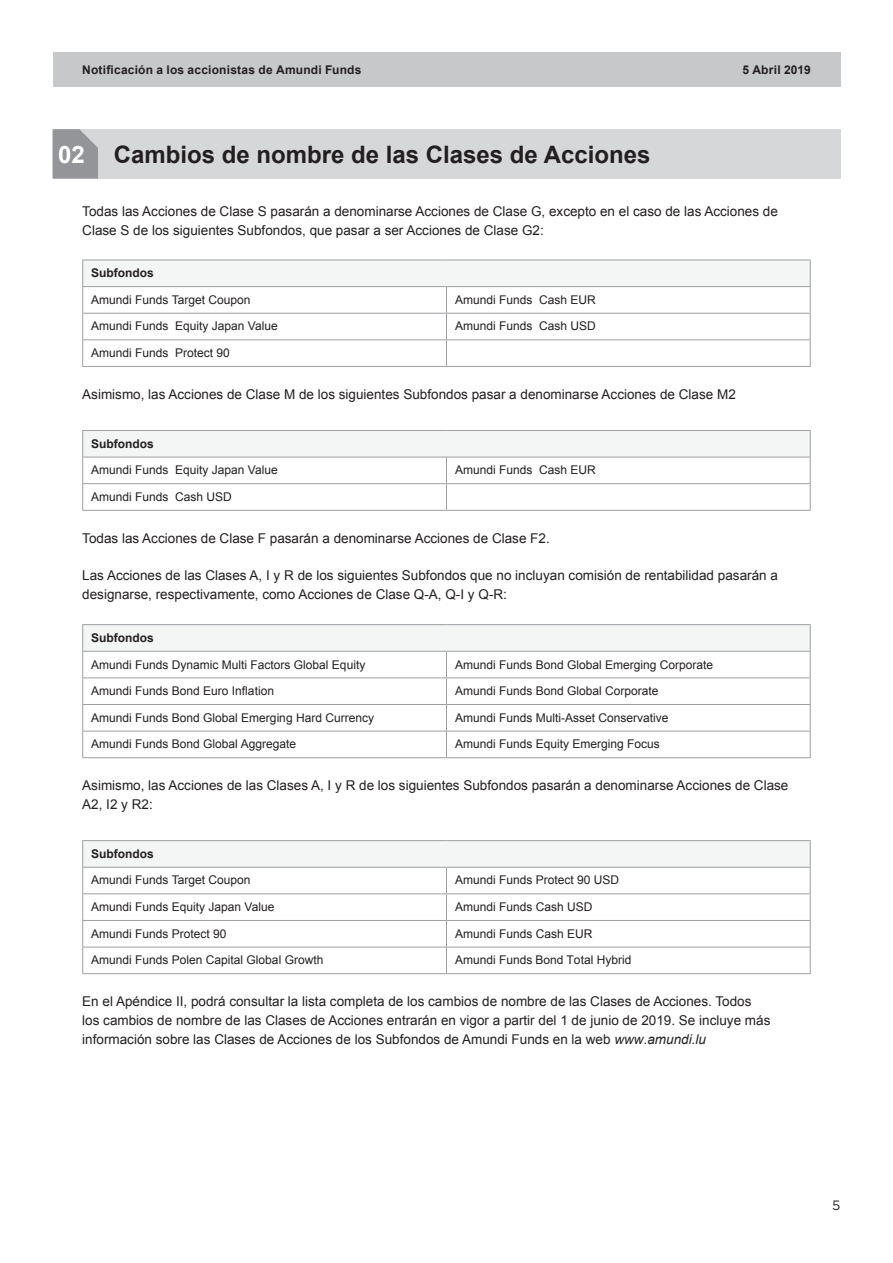
<style>
.page{position:relative;width:893px;height:1263px;background:#fff}
.page>*{position:absolute;margin:0;border:0;box-sizing:border-box;transform-origin:0 0}
.t1{font:700 24px "Arial";color:#231f20}
.t2{font:13.5px/18.9px "Arial";color:#231f20}
.t3{font:13.5px "Gotham";color:#231f20}
.t4{font:12px "Arial";color:#231f20}
.t5{font:700 12px "Arial";letter-spacing:.005em;color:#231f20}
.s1{color:#fff}
.s2{font-style:italic}
</style>
<div class="page">
<div style="left:53px;top:53px;width:787px;height:34px;background:#c7c8ca"></div>
<div style="left:53px;top:129px;width:787px;height:50px;background:#d6d7d9"></div>
<svg style="left:53px;top:129px;width:45px;height:50px;background:#999a9d"></svg>
<div style="left:83px;top:260px;width:727px;height:27px;background:#f4f5f5"></div>
<hr style="left:82px;top:260px;width:364px;height:1px;background:#9d9fa2">
<hr style="left:446px;top:260px;width:365px;height:1px;background:#9d9fa2">
<hr style="left:82px;top:286px;width:364px;height:1px;background:#9d9fa2">
<hr style="left:446px;top:286px;width:365px;height:1px;background:#9d9fa2">
<hr style="left:82px;top:313px;width:364px;height:1px;background:#9d9fa2">
<hr style="left:446px;top:313px;width:365px;height:1px;background:#9d9fa2">
<hr style="left:82px;top:339px;width:364px;height:1px;background:#9d9fa2">
<svg style="left:82px;top:260px;width:1px;height:106px"></svg>
<hr style="left:446px;top:339px;width:365px;height:1px;background:#9d9fa2">
<svg style="left:446px;top:287px;width:1px;height:79px"></svg>
<svg style="left:810px;top:260px;width:1px;height:106px"></svg>
<hr style="left:82px;top:366px;width:364px;height:1px;background:#9d9fa2">
<hr style="left:446px;top:366px;width:365px;height:1px;background:#9d9fa2">
<div style="left:83px;top:430px;width:727px;height:27px;background:#f4f5f5"></div>
<hr style="left:82px;top:430px;width:364px;height:1px;background:#9d9fa2">
<hr style="left:446px;top:430px;width:365px;height:1px;background:#9d9fa2">
<hr style="left:82px;top:457px;width:364px;height:1px;background:#9d9fa2">
<hr style="left:446px;top:457px;width:365px;height:1px;background:#9d9fa2">
<hr style="left:82px;top:483px;width:364px;height:1px;background:#9d9fa2">
<svg style="left:82px;top:431px;width:1px;height:79px"></svg>
<hr style="left:446px;top:483px;width:365px;height:1px;background:#9d9fa2">
<svg style="left:446px;top:457px;width:1px;height:53px"></svg>
<svg style="left:810px;top:431px;width:1px;height:79px"></svg>
<hr style="left:82px;top:510px;width:364px;height:1px;background:#9d9fa2">
<hr style="left:446px;top:510px;width:365px;height:1px;background:#9d9fa2">
<div style="left:83px;top:625px;width:727px;height:26px;background:#f4f5f5"></div>
<hr style="left:82px;top:624px;width:364px;height:1px;background:#9d9fa2">
<hr style="left:446px;top:624px;width:365px;height:1px;background:#9d9fa2">
<hr style="left:82px;top:651px;width:364px;height:1px;background:#9d9fa2">
<hr style="left:446px;top:651px;width:365px;height:1px;background:#9d9fa2">
<hr style="left:82px;top:677px;width:364px;height:1px;background:#9d9fa2">
<hr style="left:446px;top:677px;width:365px;height:1px;background:#9d9fa2">
<hr style="left:82px;top:704px;width:364px;height:1px;background:#9d9fa2">
<hr style="left:446px;top:704px;width:365px;height:1px;background:#9d9fa2">
<hr style="left:82px;top:731px;width:364px;height:1px;background:#9d9fa2">
<svg style="left:82px;top:625px;width:1px;height:132px"></svg>
<hr style="left:446px;top:731px;width:365px;height:1px;background:#9d9fa2">
<svg style="left:446px;top:652px;width:1px;height:105px"></svg>
<svg style="left:810px;top:625px;width:1px;height:132px"></svg>
<hr style="left:82px;top:757px;width:364px;height:1px;background:#9d9fa2">
<hr style="left:446px;top:757px;width:365px;height:1px;background:#9d9fa2">
<div style="left:83px;top:841px;width:727px;height:26px;background:#f4f5f5"></div>
<hr style="left:82px;top:840px;width:364px;height:1px;background:#9d9fa2">
<hr style="left:446px;top:840px;width:365px;height:1px;background:#9d9fa2">
<hr style="left:82px;top:867px;width:364px;height:1px;background:#9d9fa2">
<hr style="left:446px;top:867px;width:365px;height:1px;background:#9d9fa2">
<hr style="left:82px;top:893px;width:364px;height:1px;background:#9d9fa2">
<hr style="left:446px;top:893px;width:365px;height:1px;background:#9d9fa2">
<hr style="left:82px;top:920px;width:364px;height:1px;background:#9d9fa2">
<hr style="left:446px;top:920px;width:365px;height:1px;background:#9d9fa2">
<hr style="left:82px;top:947px;width:364px;height:1px;background:#9d9fa2">
<svg style="left:82px;top:841px;width:1px;height:132px"></svg>
<hr style="left:446px;top:947px;width:365px;height:1px;background:#9d9fa2">
<svg style="left:446px;top:868px;width:1px;height:105px"></svg>
<svg style="left:810px;top:841px;width:1px;height:132px"></svg>
<hr style="left:82px;top:973px;width:364px;height:1px;background:#9d9fa2">
<hr style="left:446px;top:973px;width:365px;height:1px;background:#9d9fa2">
<p class="t5" style="left:82px;top:62px;width:281px">Notificación a los accionistas de Amundi Funds</p>
<p class="t5" style="left:742px;top:62px;width:70px">5 Abril 2019</p>
<h1 class="t1" style="left:58px;top:138px;width:594px"><span class="s1">02</span> Cambios de nombre de las Clases de Acciones</h1>
<p class="t2" style="left:82px;top:202px;width:697px">Todas las Acciones de Clase S pasarán a denominarse Acciones de Clase G, excepto en el caso de las Acciones de<br>Clase S de los siguientes Subfondos, que pasar a ser Acciones de Clase G2:</p>
<p class="t5" style="left:91px;top:265px;width:64px">Subfondos</p>
<p class="t4" style="left:91px;top:292px;width:161px">Amundi Funds Target Coupon</p>
<p class="t4" style="left:455px;top:292px;width:142px">Amundi Funds Cash EUR</p>
<p class="t4" style="left:91px;top:318px;width:188px">Amundi Funds Equity Japan Value</p>
<p class="t4" style="left:455px;top:318px;width:142px">Amundi Funds Cash USD</p>
<p class="t4" style="left:91px;top:345px;width:140px">Amundi Funds Protect 90</p>
<p class="t2" style="left:82px;top:385px;width:655px">Asimismo, las Acciones de Clase M de los siguientes Subfondos pasar a denominarse Acciones de Clase M2</p>
<p class="t5" style="left:91px;top:436px;width:64px">Subfondos</p>
<p class="t4" style="left:91px;top:462px;width:188px">Amundi Funds Equity Japan Value</p>
<p class="t4" style="left:455px;top:462px;width:142px">Amundi Funds Cash EUR</p>
<p class="t4" style="left:91px;top:489px;width:142px">Amundi Funds Cash USD</p>
<p class="t2" style="left:82px;top:528px;width:469px">Todas las Acciones de Clase F pasarán a denominarse Acciones de Clase F2.</p>
<p class="t2" style="left:82px;top:566px;width:697px">Las Acciones de las Clases A, I y R de los siguientes Subfondos que no incluyan comisión de rentabilidad pasarán a designarse, respectivamente, como Acciones de Clase Q-A, Q-I y Q-R:</p>
<p class="t5" style="left:91px;top:630px;width:64px">Subfondos</p>
<p class="t4" style="left:91px;top:656px;width:276px">Amundi Funds Dynamic Multi Factors Global Equity</p>
<p class="t4" style="left:455px;top:656px;width:260px">Amundi Funds Bond Global Emerging Corporate</p>
<p class="t4" style="left:91px;top:683px;width:184px">Amundi Funds Bond Euro Inflation</p>
<p class="t4" style="left:455px;top:683px;width:205px">Amundi Funds Bond Global Corporate</p>
<p class="t4" style="left:91px;top:710px;width:284px">Amundi Funds Bond Global Emerging Hard Currency</p>
<p class="t4" style="left:455px;top:710px;width:215px">Amundi Funds Multi-Asset Conservative</p>
<p class="t4" style="left:91px;top:736px;width:206px">Amundi Funds Bond Global Aggregate</p>
<p class="t4" style="left:455px;top:736px;width:206px">Amundi Funds Equity Emerging Focus</p>
<p class="t2" style="left:82px;top:776px;width:708px">Asimismo, las Acciones de las Clases A, I y R de los siguientes Subfondos pasarán a denominarse Acciones de Clase<br>A2, I2 y R2:</p>
<p class="t5" style="left:91px;top:846px;width:64px">Subfondos</p>
<p class="t4" style="left:91px;top:872px;width:161px">Amundi Funds Target Coupon</p>
<p class="t4" style="left:455px;top:872px;width:166px">Amundi Funds Protect 90 USD</p>
<p class="t4" style="left:91px;top:899px;width:185px">Amundi Funds Equity Japan Value</p>
<p class="t4" style="left:455px;top:899px;width:139px">Amundi Funds Cash USD</p>
<p class="t4" style="left:91px;top:926px;width:137px">Amundi Funds Protect 90</p>
<p class="t4" style="left:455px;top:926px;width:139px">Amundi Funds Cash EUR</p>
<p class="t4" style="left:91px;top:952px;width:234px">Amundi Funds Polen Capital Global Growth</p>
<p class="t4" style="left:455px;top:952px;width:178px">Amundi Funds Bond Total Hybrid</p>
<p class="t2" style="left:82px;top:992px;width:690px">En el Apéndice II, podrá consultar la lista completa de los cambios de nombre de las Clases de Acciones. Todos los cambios de nombre de las Clases de Acciones entrarán en vigor a partir del 1 de junio de 2019. Se incluye más información sobre las Clases de Acciones de los Subfondos de Amundi Funds en la web <span class="s2">www.amundi.lu</span></p>
<p class="t3" style="left:832px;top:1197px;width:10px">5</p>
</div>
